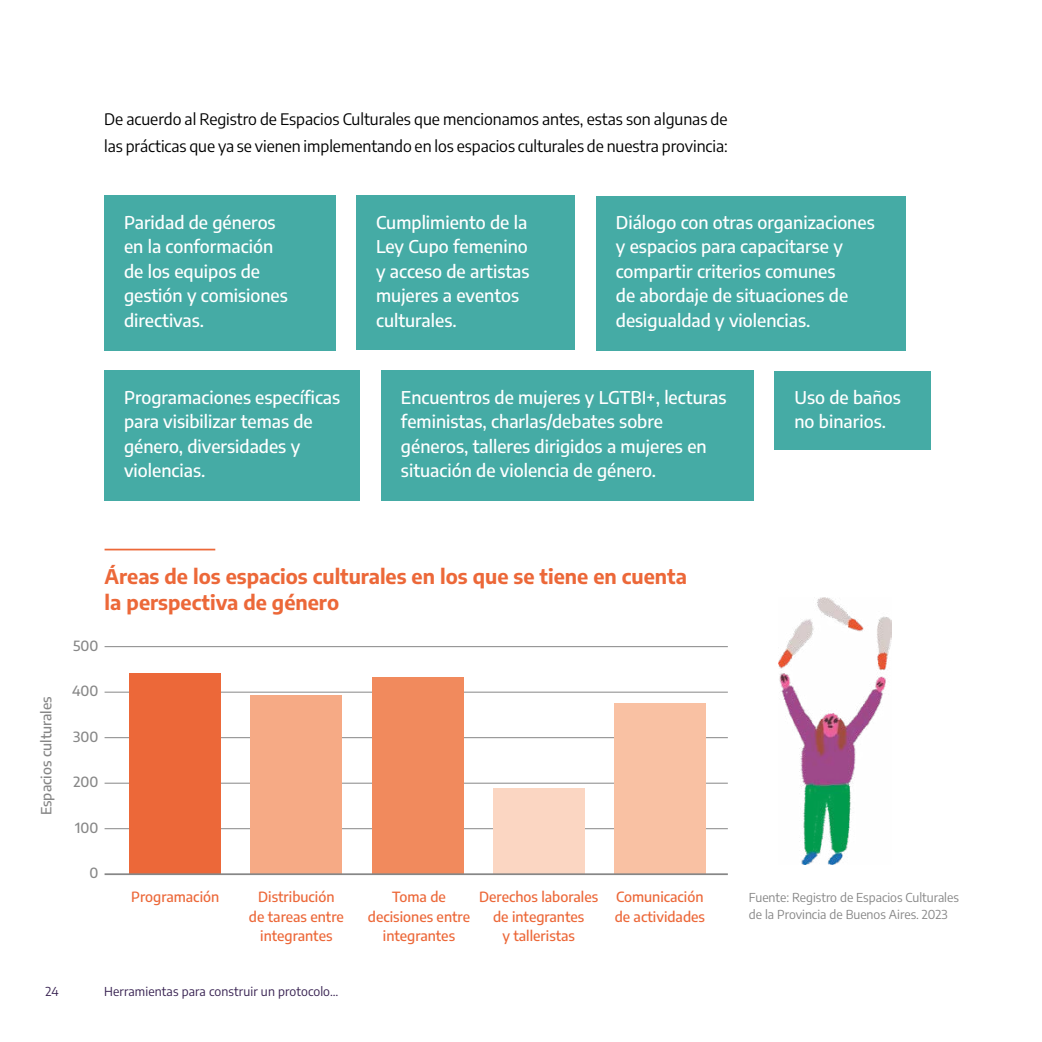
<style>
.page{position:relative;width:1042px;height:1042px;background:#fff}
.page>*{position:absolute;margin:0;border:0;box-sizing:border-box;transform-origin:0 0}
.t1{font:700 20.12px/26.2px "Encode Sans";color:#ec6839}
.t2{font:500 17.5px/24.5px "Encode Sans";color:#fff}
.t3{font:15.75px/26.2px "Encode Sans";color:#000}
.t4{font:500 14px/19.2px "Encode Sans";color:#ec6839;text-align:center}
.t5{font:500 14px "Encode Sans";color:#878787}
.t6{font:12.25px/17.5px "Encode Sans";color:#878787}
.t7{font:12.25px "Encode Sans";letter-spacing:.01em;color:#362050}
</style>
<div class="page">
<div style="left:104px;top:196px;width:231px;height:155px;background:#45aba5"></div>
<div style="left:104px;top:371px;width:256px;height:130px;background:#45aba5"></div>
<div style="left:381px;top:371px;width:372px;height:130px;background:#45aba5"></div>
<div style="left:774px;top:371px;width:157px;height:78px;background:#45aba5"></div>
<div style="left:356px;top:196px;width:219px;height:154px;background:#45aba5"></div>
<div style="left:596px;top:196px;width:309px;height:155px;background:#45aba5"></div>
<hr style="left:105px;top:646px;width:623px;height:1px;background:#878787">
<hr style="left:105px;top:692px;width:623px;height:1px;background:#878787">
<hr style="left:105px;top:737px;width:623px;height:1px;background:#878787">
<hr style="left:105px;top:783px;width:623px;height:1px;background:#878787">
<hr style="left:105px;top:828px;width:623px;height:1px;background:#878787">
<hr style="left:105px;top:549px;width:110px;height:1px;background:#ec6839">
<div style="left:129px;top:673px;width:92px;height:201px;background:#ec6839"></div>
<div style="left:250px;top:694px;width:92px;height:180px;background:#f6aa85"></div>
<div style="left:372px;top:677px;width:91px;height:197px;background:#f18a5d"></div>
<div style="left:493px;top:788px;width:91px;height:86px;background:#fbd6c2"></div>
<div style="left:614px;top:703px;width:92px;height:171px;background:#f9c1a3"></div>
<hr style="left:105px;top:873px;width:623px;height:2px;background:#878787">
<img style="left:778px;top:598px;width:114px;height:266px">
<p class="t3" style="left:104px;top:106px;width:625px">De acuerdo al Registro de Espacios Culturales que mencionamos antes, estas son algunas de las prácticas que ya se vienen implementando en los espacios culturales de nuestra provincia:</p>
<p class="t2" style="left:124px;top:209px;width:165px">Paridad de géneros en la conformación de los equipos de gestión y comisiones directivas.</p>
<p class="t2" style="left:376px;top:209px;width:155px">Cumplimiento de la<br>Ley Cupo femenino y acceso de artistas mujeres a eventos culturales.</p>
<p class="t2" style="left:616px;top:209px;width:260px">Diálogo con otras organizaciones y espacios para capacitarse y compartir criterios comunes<br>de abordaje de situaciones de desigualdad y violencias.</p>
<p class="t2" style="left:124px;top:384px;width:218px">Programaciones específicas para visibilizar temas de género, diversidades y violencias.</p>
<p class="t2" style="left:401px;top:384px;width:327px">Encuentros de mujeres y LGTBI+, lecturas feministas, charlas/debates sobre géneros, talleres dirigidos a mujeres en situación de violencia de género.</p>
<p class="t2" style="left:794px;top:384px;width:108px">Uso de baños no binarios.</p>
<p class="t5" style="left:37px;top:815px;width:120px;rotate:-90deg">Espacios culturales</p>
<p class="t1" style="left:105px;top:563px;width:584px">Áreas de los espacios culturales en los que se tiene en cuenta la perspectiva de género</p>
<p class="t5" style="left:73px;top:636px;width:27px">500</p>
<p class="t5" style="left:72px;top:681px;width:28px">400</p>
<p class="t5" style="left:73px;top:727px;width:27px">300</p>
<p class="t5" style="left:73px;top:772px;width:26px">200</p>
<p class="t5" style="left:75px;top:818px;width:25px">100</p>
<p class="t5" style="left:89px;top:863px;width:10px">0</p>
<p class="t4" style="left:131px;top:887px;width:89px">Programación</p>
<p class="t4" style="left:368px;top:887px;width:104px">Toma de decisiones entre integrantes</p>
<p class="t4" style="left:479px;top:887px;width:120px">Derechos laborales de integrantes<br>y talleristas</p>
<p class="t4" style="left:615px;top:887px;width:92px;text-align:left">Comunicación de actividades</p>
<p class="t6" style="left:749px;top:888px;width:212px">Fuente: Registro de Espacios Culturales de la Provincia de Buenos Aires. 2023</p>
<p class="t4" style="left:249px;top:887px;width:96px">Distribución de tareas entre integrantes</p>
<p class="t7" style="left:46px;top:982px;width:14px">24</p>
<p class="t7" style="left:104px;top:982px;width:236px">Herramientas para construir un protocolo…</p>
</div>
